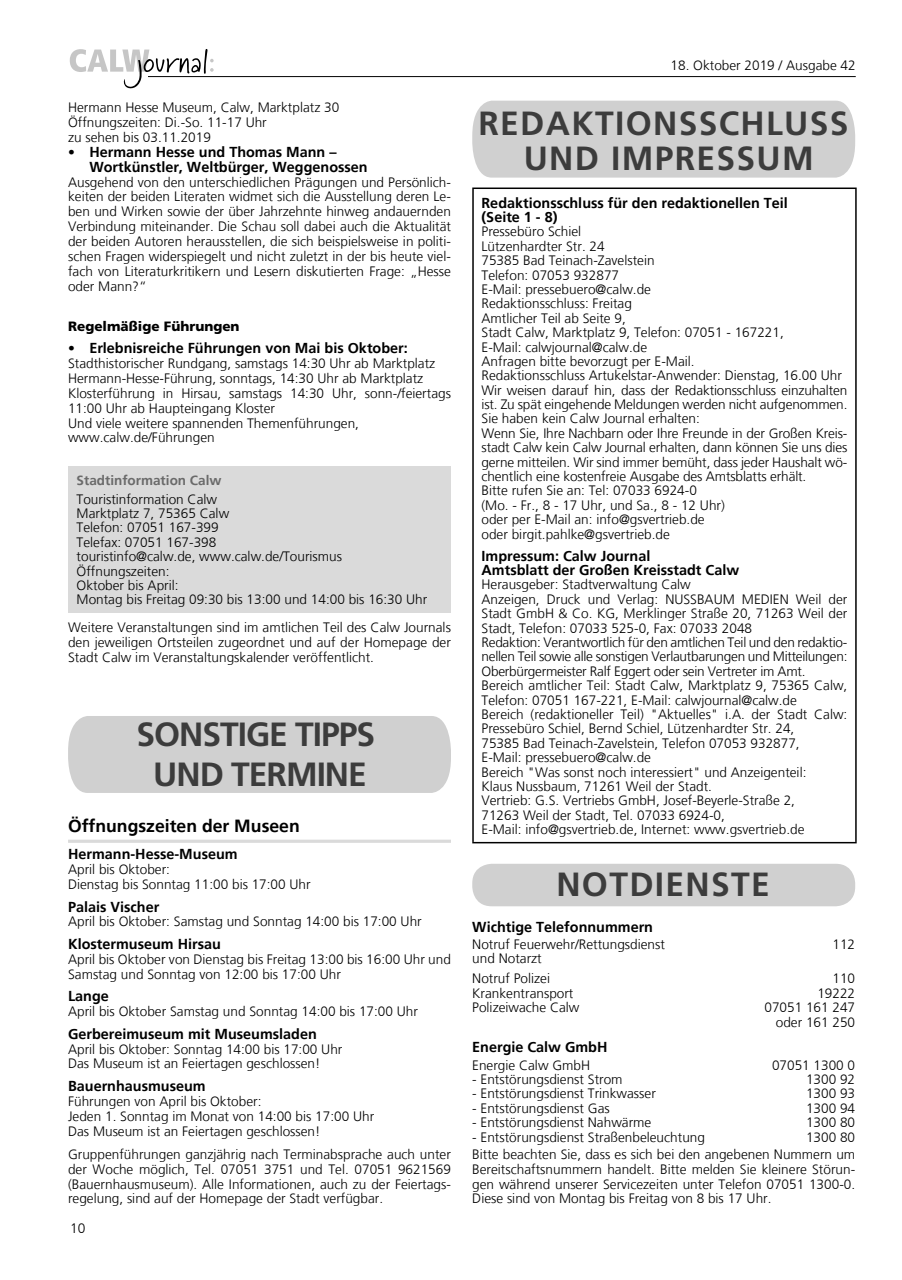
<style>
.page{position:relative;width:902px;height:1280px;background:#fff}
.page>*{position:absolute;margin:0;border:0;box-sizing:border-box;transform-origin:0 0}
.t1{font:700 33.6px/34.5px "Frutiger";letter-spacing:.04em;color:#3c3c3c;text-align:center}
.t2{font:700 33.6px/40.2px "Frutiger";letter-spacing:-.03em;color:#3c3c3c;text-align:center}
.t3{font:700 17.55px "Frutiger";color:#000}
.t4{font:700 14.4px/14.4px "Frutiger";color:#000}
.t5{font:300 13.65px/14.4px "Frutiger";color:#000}
.t6{font:900 13.5px "Frutiger";color:#000}
.t7{font:700 13.5px "Frutiger";color:#6a6a6a}
.s1{font-weight:300;font-size:13.65px}
</style>
<div class="page">
<svg style="left:70px;top:49px;width:143px;height:40px"></svg>
<hr style="left:148px;top:76px;width:707px;height:1px;background:#000">
<div style="left:472px;top:101px;width:383px;height:77px;background:#d0d0d0"></div>
<hr style="left:472px;top:188px;width:384px;height:1px;background:#000">
<hr style="left:472px;top:189px;width:1px;height:653px;background:#000">
<hr style="left:855px;top:189px;width:1px;height:653px;background:#000">
<hr style="left:472px;top:842px;width:384px;height:1px;background:#000">
<div style="left:472px;top:864px;width:383px;height:42px;background:#d0d0d0;border-radius:19px"></div>
<hr style="left:68px;top:840px;width:383px;height:3px;background:#dadada">
<div style="left:68px;top:466px;width:383px;height:147px;background:#dadada"></div>
<div style="left:68px;top:716px;width:383px;height:77px;background:#d0d0d0"></div>
<p class="t5" style="left:68px;top:100px;width:273px;line-height:14.9px">Hermann Hesse Museum, Calw, Marktplatz 30<br>Öffnungszeiten: Di.-So. 11-17 Uhr<br>zu sehen bis 03.11.2019</p>
<p class="t4" style="left:89px;top:144px;width:280px;line-height:14.9px;text-indent:-21px"><span class="s1">•</span> Hermann Hesse und Thomas Mann –<br>Wortkünstler, Weltbürger, Weggenossen</p>
<p class="t5" style="left:68px;top:174px;width:384px;line-height:14.9px;text-align:justify">Ausgehend von den unterschiedlichen Prägungen und Persönlich&shy;keiten der beiden Literaten widmet sich die Ausstellung deren Le&shy;ben und Wirken sowie der über Jahrzehnte hinweg andauernden Verbindung miteinander. Die Schau soll dabei auch die Aktualität der beiden Autoren herausstellen, die sich beispielsweise in politi&shy;schen Fragen widerspiegelt und nicht zuletzt in der bis heute viel&shy;fach von Literaturkritikern und Lesern diskutierten Frage: „Hesse oder Mann?“</p>
<p class="t6" style="left:68px;top:318px;width:173px">Regelmäßige Führungen</p>
<p class="t4" style="left:68px;top:341px;width:341px"><span class="s1">•</span> Erlebnisreiche Führungen von Mai bis Oktober:</p>
<p class="t5" style="left:68px;top:356px;width:384px;line-height:14.9px">Stadthistorischer Rundgang, samstags 14:30 Uhr ab Marktplatz Hermann-Hesse-Führung, sonntags, 14:30 Uhr ab Marktplatz Klosterführung in Hirsau, samstags 14:30 Uhr, sonn-/feiertags 11:00 Uhr ab Haupteingang Kloster<br>Und viele weitere spannenden Themenführungen, www.calw.de/Führungen</p>
<p class="t7" style="left:77px;top:472px;width:146px">Stadtinformation Calw</p>
<p class="t5" style="left:77px;top:492px;width:352px">Touristinformation Calw<br>Marktplatz 7, 75365 Calw<br>Telefon: 07051 167-399<br>Telefax: 07051 167-398<br>touristinfo@calw.de, www.calw.de/Tourismus<br>Öffnungszeiten:<br>Oktober bis April:<br>Montag bis Freitag 09:30 bis 13:00 und 14:00 bis 16:30 Uhr</p>
<p class="t5" style="left:68px;top:620px;width:384px;line-height:14.9px;text-align:justify">Weitere Veranstaltungen sind im amtlichen Teil des Calw Journals den jeweiligen Ortsteilen zugeordnet und auf der Homepage der Stadt Calw im Veranstaltungskalender veröffentlicht.</p>
<h1 class="t2" style="left:136px;top:714px;width:240px">SONSTIGE TIPPS<br>UND TERMINE</h1>
<p class="t3" style="left:68px;top:816px;width:233px">Öffnungszeiten der Museen</p>
<p class="t4" style="left:68px;top:847px;width:171px">Hermann-Hesse-Museum</p>
<p class="t5" style="left:68px;top:862px;width:244px;line-height:14.9px">April bis Oktober:<br>Dienstag bis Sonntag 11:00 bis 17:00 Uhr</p>
<p class="t4" style="left:68px;top:899px;width:93px">Palais Vischer</p>
<p class="t5" style="left:68px;top:914px;width:355px">April bis Oktober: Samstag und Sonntag 14:00 bis 17:00 Uhr</p>
<p class="t4" style="left:68px;top:937px;width:154px">Klostermuseum Hirsau</p>
<p class="t5" style="left:68px;top:952px;width:384px;line-height:14.9px">April bis Oktober von Dienstag bis Freitag 13:00 bis 16:00 Uhr und<br>Samstag und Sonntag von 12:00 bis 17:00 Uhr</p>
<p class="t4" style="left:68px;top:989px;width:42px">Lange</p>
<p class="t5" style="left:68px;top:1004px;width:351px">April bis Oktober Samstag und Sonntag 14:00 bis 17:00 Uhr</p>
<p class="t4" style="left:68px;top:1026px;width:250px">Gerbereimuseum mit Museumsladen</p>
<p class="t5" style="left:68px;top:1041px;width:276px;line-height:14.9px">April bis Oktober: Sonntag 14:00 bis 17:00 Uhr<br>Das Museum ist an Feiertagen geschlossen!</p>
<p class="t4" style="left:68px;top:1078px;width:139px">Bauernhausmuseum</p>
<p class="t5" style="left:68px;top:1093px;width:307px;line-height:14.9px">Führungen von April bis Oktober:<br>Jeden 1. Sonntag im Monat von 14:00 bis 17:00 Uhr<br>Das Museum ist an Feiertagen geschlossen!</p>
<p class="t5" style="left:68px;top:1147px;width:384px;line-height:14.9px;text-align:justify">Gruppenführungen ganzjährig nach Terminabsprache auch unter der Woche möglich, Tel. 07051 3751 und Tel. 07051 9621569 (Bauernhausmuseum). Alle Informationen, auch zu der Feiertags&shy;regelung, sind auf der Homepage der Stadt verfügbar.</p>
<p class="t5" style="left:70px;top:1221px;width:17px">10</p>
<p class="t5" style="left:670px;top:58px;width:187px">18. Oktober 2019 / Ausgabe 42</p>
<h1 class="t1" style="left:478px;top:106px;width:371px">REDAKTIONSSCHLUSS<br>UND IMPRESSUM</h1>
<p class="t4" style="left:481px;top:195px;width:308px">Redaktionsschluss für den redaktionellen Teil (Seite 1 - 8)</p>
<p class="t5" style="left:481px;top:224px;width:367px">Pressebüro Schiel<br>Lützenhardter Str. 24<br>75385 Bad Teinach-Zavelstein<br>Telefon: 07053 932877<br>E-Mail: pressebuero@calw.de<br>Redaktionsschluss: Freitag<br>Amtlicher Teil ab Seite 9,<br>Stadt Calw, Marktplatz 9, Telefon: 07051 - 167221,<br>E-Mail: calwjournal@calw.de<br>Anfragen bitte bevorzugt per E-Mail.<br>Redaktionsschluss Artukelstar-Anwender: Dienstag, 16.00 Uhr Wir weisen darauf hin, dass der Redaktionsschluss einzuhalten ist. Zu spät eingehende Meldungen werden nicht aufgenommen.<br>Sie haben kein Calw Journal erhalten:<br>Wenn Sie, Ihre Nachbarn oder Ihre Freunde in der Großen Kreis&shy;stadt Calw kein Calw Journal erhalten, dann können Sie uns dies gerne mitteilen. Wir sind immer bemüht, dass jeder Haushalt wö&shy;chentlich eine kostenfreie Ausgabe des Amtsblatts erhält.<br>Bitte rufen Sie an: Tel: 07033 6924-0<br>(Mo. - Fr., 8 - 17 Uhr, und Sa., 8 - 12 Uhr)<br>oder per E-Mail an: info@gsvertrieb.de<br>oder birgit.pahlke@gsvertrieb.de</p>
<p class="t4" style="left:481px;top:548px;width:259px">Impressum: Calw Journal<br>Amtsblatt der Großen Kreisstadt Calw</p>
<p class="t5" style="left:481px;top:577px;width:367px">Herausgeber: Stadtverwaltung Calw<br>Anzeigen, Druck und Verlag: NUSSBAUM MEDIEN Weil der Stadt GmbH &amp; Co. KG, Merklinger Straße 20, 71263 Weil der Stadt, Telefon: 07033 525-0, Fax: 07033 2048<br>Redaktion: Verantwortlich für den amtlichen Teil und den redaktio&shy;nellen Teil sowie alle sonstigen Verlautbarungen und Mitteilungen:<br>Oberbürgermeister Ralf Eggert oder sein Vertreter im Amt.<br>Bereich amtlicher Teil: Stadt Calw, Marktplatz 9, 75365 Calw, Telefon: 07051 167-221, E-Mail: calwjournal@calw.de<br>Bereich (redaktioneller Teil) "Aktuelles" i.A. der Stadt Calw:<br>Pressebüro Schiel, Bernd Schiel, Lützenhardter Str. 24,<br>75385 Bad Teinach-Zavelstein, Telefon 07053 932877,<br>E-Mail: pressebuero@calw.de<br>Bereich "Was sonst noch interessiert" und Anzeigenteil:<br>Klaus Nussbaum, 71261 Weil der Stadt.<br>Vertrieb: G.S. Vertriebs GmbH, Josef-Beyerle-Straße 2,<br>71263 Weil der Stadt, Tel. 07033 6924-0,<br>E-Mail: info@gsvertrieb.de, Internet: www.gsvertrieb.de</p>
<h1 class="t1" style="left:556px;top:866px;width:215px">NOTDIENSTE</h1>
<p class="t4" style="left:472px;top:919px;width:182px">Wichtige Telefonnummern</p>
<p class="t5" style="left:472px;top:937px;width:194px">Notruf Feuerwehr/Rettungsdienst</p>
<p class="t5" style="left:832px;top:937px;width:24px">112</p>
<p class="t5" style="left:472px;top:949px;width:79px;line-height:19.8px">und Notarzt<br>Notruf Polizei</p>
<p class="t5" style="left:832px;top:971px;width:24px">110</p>
<p class="t5" style="left:472px;top:986px;width:103px">Krankentransport</p>
<p class="t5" style="left:817px;top:986px;width:39px">19222</p>
<p class="t5" style="left:472px;top:1000px;width:109px">Polizeiwache Calw</p>
<p class="t5" style="left:764px;top:1000px;width:92px;text-align:right">07051 161 247 oder 161 250</p>
<p class="t4" style="left:472px;top:1040px;width:137px">Energie Calw GmbH</p>
<p class="t5" style="left:472px;top:1057px;width:119px">Energie Calw GmbH</p>
<p class="t5" style="left:772px;top:1057px;width:85px">07051 1300 0</p>
<p class="t5" style="left:472px;top:1072px;width:152px">- Entstörungsdienst Strom</p>
<p class="t5" style="left:806px;top:1072px;width:51px">1300 92</p>
<p class="t5" style="left:472px;top:1086px;width:185px">- Entstörungsdienst Trinkwasser</p>
<p class="t5" style="left:806px;top:1086px;width:51px">1300 93</p>
<p class="t5" style="left:472px;top:1101px;width:139px">- Entstörungsdienst Gas</p>
<p class="t5" style="left:806px;top:1101px;width:51px">1300 94</p>
<p class="t5" style="left:472px;top:1115px;width:180px">- Entstörungsdienst Nahwärme</p>
<p class="t5" style="left:806px;top:1115px;width:51px">1300 80</p>
<p class="t5" style="left:472px;top:1130px;width:234px">- Entstörungsdienst Straßenbeleuchtung</p>
<p class="t5" style="left:472px;top:1128px;width:384px;line-height:17px;text-align:right">1300 80<br>Bitte beachten Sie, dass es sich bei den angebenen Nummern um</p>
<p class="t5" style="left:472px;top:1161px;width:384px;line-height:14.9px;text-align:justify">Bereitschaftsnummern handelt. Bitte melden Sie kleinere Störun&shy;gen während unserer Servicezeiten unter Telefon 07051 1300-0.<br>Diese sind von Montag bis Freitag von 8 bis 17 Uhr.</p>
</div>
